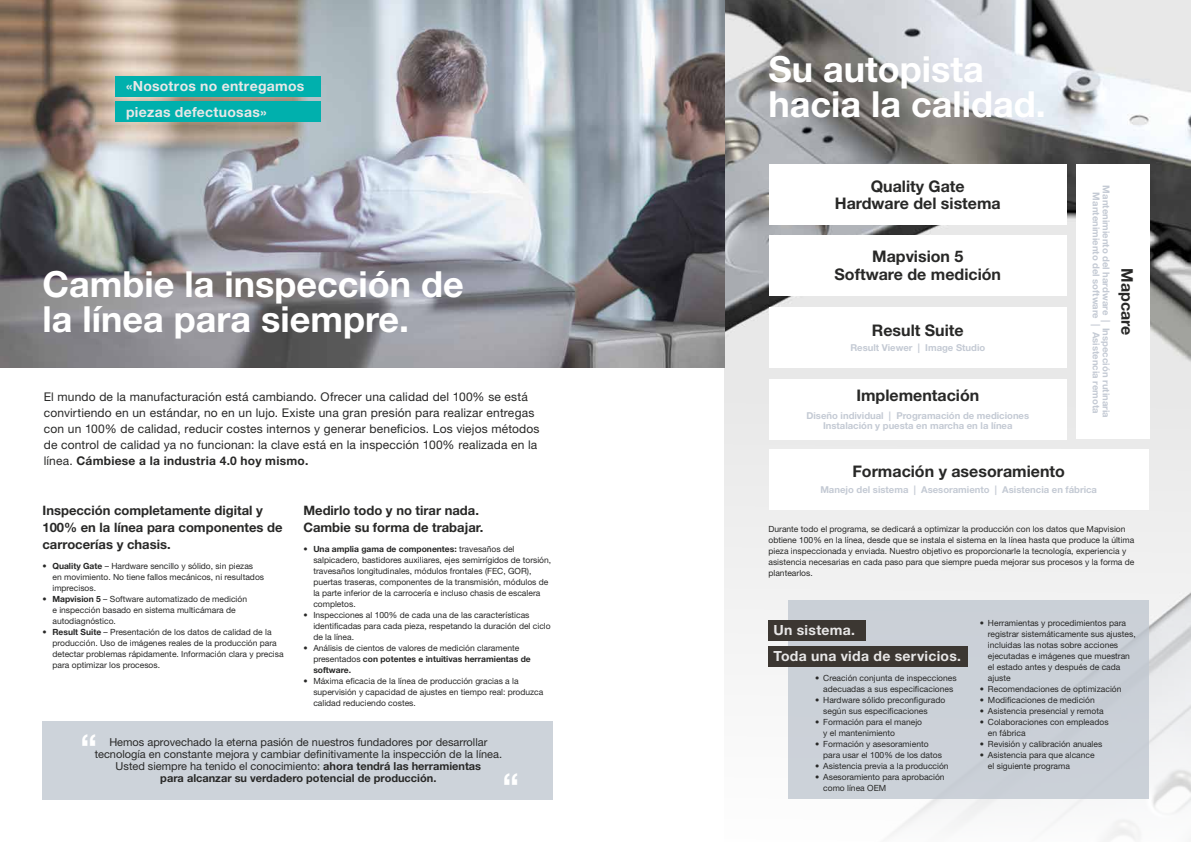
<style>
.page{position:relative;width:1191px;height:842px;background:#fff}
.page>*{position:absolute;margin:0;border:0;box-sizing:border-box;transform-origin:0 0}
.t1{font:700 36px/35px "Helvetica Neue LT Std";color:#fff}
.t2{font:700 16px/17.5px "Helvetica Neue LT Std";color:#282827;text-align:center}
.t3{font:700 14px/26px "Helvetica Neue LT Std";letter-spacing:.02em;color:#e8e7e7}
.t4{font:700 13px/17px "Helvetica Neue LT Std";color:#282827}
.t5{font:12px/16px "Helvetica Neue LT Std";letter-spacing:.01em;color:#282827}
.t6{font:11px/12px "Helvetica Neue LT Std";color:#282827;text-align:center}
.t7{font:700 9.5px/10px "Helvetica Neue LT Std";color:#c4cad4;text-align:center}
.t8{font:8.5px/11px "Helvetica Neue LT Std";color:#282827}
.s1{font-weight:700}
</style>
<div class="page">
<img style="left:725px;top:0;width:466px;height:842px">
<div style="left:43px;top:721px;width:510px;height:78px;background:#cdd3da"></div>
<img style="left:0;top:0;width:725px;height:368px">
<div style="left:788px;top:600px;width:360px;height:199px;background:#cbd1d8"></div>
<div style="left:769px;top:449px;width:379px;height:60px;background:#fff"></div>
<div style="left:769px;top:379px;width:297px;height:60px;background:#fff"></div>
<div style="left:769px;top:235px;width:297px;height:61px;background:#fff"></div>
<div style="left:769px;top:307px;width:297px;height:61px;background:#fff"></div>
<div style="left:769px;top:164px;width:297px;height:61px;background:#fff"></div>
<div style="left:1076px;top:164px;width:73px;height:275px;background:#fff"></div>
<div style="left:768px;top:620px;width:98px;height:20px;background:#3c3732"></div>
<div style="left:768px;top:646px;width:200px;height:21px;background:#3c3732"></div>
<div style="left:115px;top:76px;width:205px;height:20px;background:#00b0ad"></div>
<div style="left:115px;top:102px;width:205px;height:20px;background:#00b0ad"></div>
<h3 class="t3" style="left:126px;top:72px;width:180px">«Nosotros no entregamos piezas defectuosas»</h3>
<h1 class="t1" style="left:43px;top:266px;width:423px">Cambie la inspección de la línea para siempre.</h1>
<p class="t5" style="left:44px;top:388px;width:497px">El mundo de la manufacturación está cambiando. Ofrecer una calidad del 100% se está convirtiendo en un estándar, no en un lujo. Existe una gran presión para realizar entregas con un 100% de calidad, reducir costes internos y generar beneficios. Los viejos métodos de control de calidad ya no funcionan: la clave está en la inspección 100% realizada en la línea. <span class="s1">Cámbiese a la industria 4.0 hoy mismo.</span></p>
<h3 class="t4" style="left:43px;top:502px;width:241px">Inspección completamente digital y<br>100% en la línea para componentes de carrocerías y chasis.</h3>
<p class="t8" style="left:52px;top:560px;width:213px;text-indent:-10px">• <span class="s1">Quality Gate</span> – Hardware sencillo y sólido, sin piezas en movimiento. No tiene fallos mecánicos, ni resultados imprecisos.</p>
<p class="t8" style="left:52px;top:593px;width:196px;text-indent:-10px">• <span class="s1">Mapvision 5</span> – Software automatizado de medición e inspección basado en sistema multicámara de autodiagnóstico.</p>
<p class="t8" style="left:52px;top:626px;width:233px;text-indent:-10px">• <span class="s1">Result Suite</span> – Presentación de los datos de calidad de la producción. Uso de imágenes reales de la producción para detectar problemas rápidamente. Información clara y precisa para optimizar los procesos.</p>
<h3 class="t4" style="left:303px;top:502px;width:181px">Medirlo todo y no tirar nada.<br>Cambie su forma de trabajar.</h3>
<p class="t8" style="left:313px;top:543px;width:239px;text-indent:-10px">• <span class="s1">Una amplia gama de componentes:</span> travesaños del salpicadero, bastidores auxiliares, ejes semirrígidos de torsión, travesaños longitudinales, módulos frontales (FEC, GOR), puertas traseras, componentes de la transmisión, módulos de la parte inferior de la carrocería e incluso chasis de escalera completos.</p>
<p class="t8" style="left:313px;top:609px;width:239px;text-indent:-10px">• Inspecciones al 100% de cada una de las características identificadas para cada pieza, respetando la duración del ciclo de la línea.</p>
<p class="t8" style="left:313px;top:642px;width:219px;text-indent:-10px">• Análisis de cientos de valores de medición claramente presentados <span class="s1">con potentes e intuitivas herramientas de software.</span></p>
<p class="t8" style="left:313px;top:675px;width:232px;text-indent:-10px">• Máxima eficacia de la línea de producción gracias a la supervisión y capacidad de ajustes en tiempo real: produzca calidad reduciendo costes.</p>
<p class="t6" style="left:95px;top:736px;width:409px">Hemos aprovechado la eterna pasión de nuestros fundadores por desarrollar tecnología en constante mejora y cambiar definitivamente la inspección de la línea.<br>Usted siempre ha tenido el conocimiento: <span class="s1">ahora tendrá las herramientas<br>para alcanzar su verdadero potencial de producción.</span></p>
<h1 class="t1" style="left:80px;top:729px;width:18px">“</h1>
<h1 class="t1" style="left:502px;top:768px;width:18px">“</h1>
<h1 class="t1" style="left:768px;top:51px;width:279px">Su autopista hacia la calidad.</h1>
<h2 class="t2" style="left:835px;top:177px;width:167px">Quality Gate<br>Hardware del sistema</h2>
<h2 class="t2" style="left:834px;top:248px;width:168px">Mapvision 5<br>Software de medición</h2>
<h2 class="t2" style="left:872px;top:321px;width:93px">Result Suite</h2>
<p class="t7" style="left:850px;top:343px;width:136px">Result Viewer | Image Studio</p>
<h2 class="t2" style="left:856px;top:386px;width:124px">Implementación</h2>
<p class="t7" style="left:806px;top:410px;width:224px">Diseño individual | Programación de mediciones<br>Instalación y puesta en marcha en la línea</p>
<p class="t7" style="left:1111px;top:185px;width:234px;rotate:90deg">Mantenimiento del hardware | Inspección rutinaria<br>Mantenimiento del software | Asistencia remota</p>
<h2 class="t2" style="left:1136px;top:268px;width:68px;rotate:90deg">Mapcare</h2>
<h2 class="t2" style="left:852px;top:462px;width:214px">Formación y asesoramiento</h2>
<p class="t7" style="left:820px;top:484px;width:278px">Manejo del sistema | Asesoramiento | Asistencia en fábrica</p>
<p class="t8" style="left:768px;top:524px;width:367px">Durante todo el programa, se dedicará a optimizar la producción con los datos que Mapvision obtiene 100% en la línea, desde que se instala el sistema en la línea hasta que produce la última pieza inspeccionada y enviada. Nuestro objetivo es proporcionarle la tecnología, experiencia y asistencia necesarias en cada paso para que siempre pueda mejorar sus procesos y la forma de plantearlos.</p>
<h3 class="t3" style="left:773px;top:617px;width:189px">Un sistema.<br>Toda una vida de servicios.</h3>
<p class="t8" style="left:815px;top:672px;width:143px;text-align:center">• Creación conjunta de inspecciones adecuadas a sus especificaciones</p>
<p class="t8" style="left:823px;top:694px;width:123px;text-indent:-8px">• Hardware sólido preconfigurado según sus especificaciones</p>
<p class="t8" style="left:823px;top:716px;width:100px;text-indent:-8px">• Formación para el manejo y el mantenimiento</p>
<p class="t8" style="left:823px;top:738px;width:120px;text-indent:-8px">• Formación y asesoramiento para usar el 100% de los datos</p>
<p class="t8" style="left:815px;top:760px;width:135px">• Asistencia previa a la producción</p>
<p class="t8" style="left:823px;top:771px;width:123px;text-indent:-8px">• Asesoramiento para aprobación como línea OEM</p>
<p class="t8" style="left:988px;top:617px;width:149px;text-indent:-8px">• Herramientas y procedimientos para registrar sistemáticamente sus ajustes, incluidas las notas sobre acciones ejecutadas e imágenes que muestran el estado antes y después de cada ajuste</p>
<p class="t8" style="left:980px;top:683px;width:143px">• Recomendaciones de optimización</p>
<p class="t8" style="left:980px;top:694px;width:116px">• Modificaciones de medición</p>
<p class="t8" style="left:980px;top:705px;width:125px">• Asistencia presencial y remota</p>
<p class="t8" style="left:988px;top:716px;width:122px;text-indent:-8px">• Colaboraciones con empleados en fábrica</p>
<p class="t8" style="left:980px;top:738px;width:124px">• Revisión y calibración anuales</p>
<p class="t8" style="left:988px;top:749px;width:108px;text-indent:-8px">• Asistencia para que alcance el siguiente programa</p>
</div>
